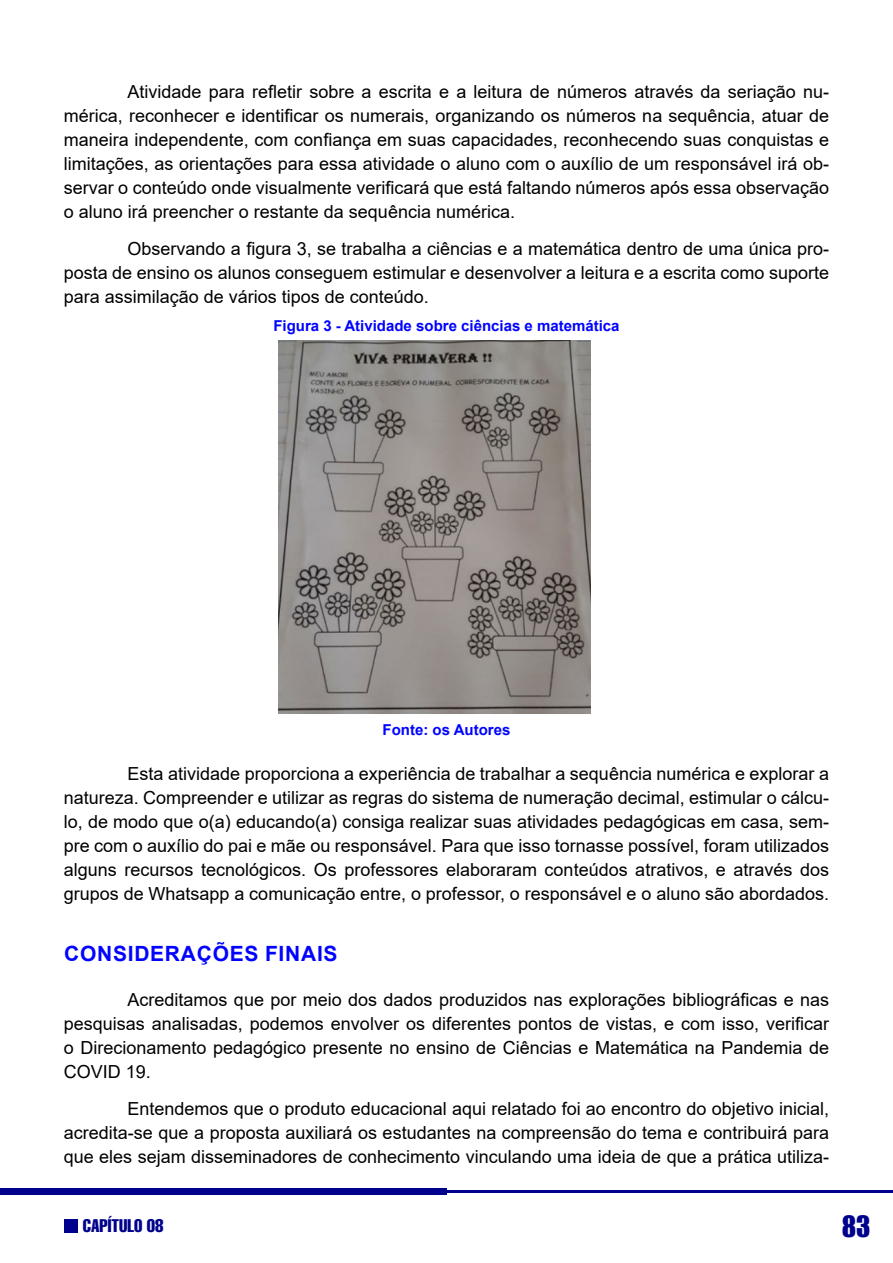
<style>
.page{position:relative;width:893px;height:1263px;background:#fff}
.page>*{position:absolute;margin:0;border:0;box-sizing:border-box;transform-origin:0 0}
.t1{font:27px "Impact";color:#00018c}
.t2{font:700 21px "Arial";letter-spacing:.035em;color:#0203ff}
.t3{font:18px/24px "Arial";color:#000;text-align:justify}
.t4{font:extra-condensed 18px "Helvetica";color:#00018c}
.t5{font:700 15px "Arial";color:#0203ff}
</style>
<div class="page">
<div style="left:0;top:1188px;width:446px;height:7px;background:#00018c"></div>
<hr style="left:446px;top:1191px;width:447px;height:2px;background:#00018c">
<div style="left:65px;top:1219px;width:13px;height:14px;background:#00018c"></div>
<img style="left:278px;top:340px;width:313px;height:374px">
<p class="t3" style="left:64px;top:80px;width:767px;text-indent:64px">Atividade para refletir sobre a escrita e a leitura de números através da seriação nu&shy;mérica, reconhecer e identificar os numerais, organizando os números na sequência, atuar de maneira independente, com confiança em suas capacidades, reconhecendo suas conquistas e limitações, as orientações para essa atividade o aluno com o auxílio de um responsável irá ob&shy;servar o conteúdo onde visualmente verificará que está faltando números após essa observação o aluno irá preencher o restante da sequência numérica.</p>
<p class="t3" style="left:64px;top:236px;width:767px;text-indent:64px">Observando a figura 3, se trabalha a ciências e a matemática dentro de uma única pro&shy;posta de ensino os alunos conseguem estimular e desenvolver a leitura e a escrita como suporte para assimilação de vários tipos de conteúdo.</p>
<p class="t5" style="left:273px;top:315px;width:348px">Figura 3 - Atividade sobre ciências e matemática</p>
<p class="t5" style="left:383px;top:719px;width:129px">Fonte: os Autores</p>
<p class="t3" style="left:64px;top:761px;width:767px;text-indent:64px">Esta atividade proporciona a experiência de trabalhar a sequência numérica e explorar a natureza. Compreender e utilizar as regras do sistema de numeração decimal, estimular o cálcu&shy;lo, de modo que o(a) educando(a) consiga realizar suas atividades pedagógicas em casa, sem&shy;pre com o auxílio do pai e mãe ou responsável. Para que isso tornasse possível, foram utilizados alguns recursos tecnológicos. Os professores elaboraram conteúdos atrativos, e através dos grupos de Whatsapp a comunicação entre, o professor, o responsável e o aluno são abordados.</p>
<p class="t2" style="left:64px;top:939px;width:275px">CONSIDERAÇÕES FINAIS</p>
<p class="t3" style="left:64px;top:988px;width:767px;text-indent:64px">Acreditamos que por meio dos dados produzidos nas explorações bibliográficas e nas pesquisas analisadas, podemos envolver os diferentes pontos de vistas, e com isso, verificar o Direcionamento pedagógico presente no ensino de Ciências e Matemática na Pandemia de COVID 19.</p>
<p class="t3" style="left:64px;top:1096px;width:767px;text-indent:64px">Entendemos que o produto educacional aqui relatado foi ao encontro do objetivo inicial, acredita-se que a proposta auxiliará os estudantes na compreensão do tema e contribuirá para que eles sejam disseminadores de conhecimento vinculando uma ideia de que a prática utiliza-</p>
<p class="t4" style="left:83px;top:1214px;width:82px">CAPÍTULO 08</p>
<h1 class="t1" style="left:842px;top:1206px;width:30px">83</h1>
</div>
